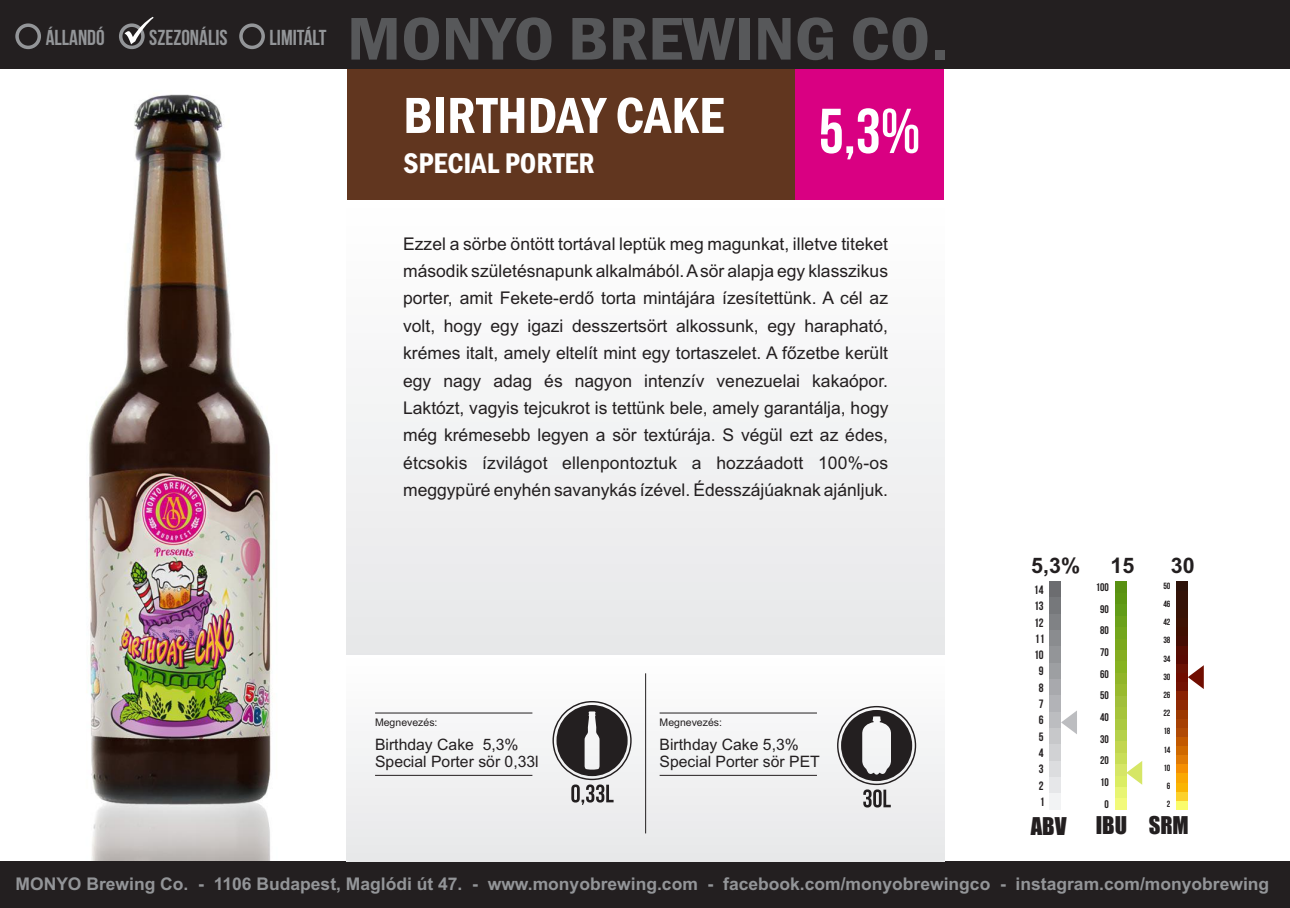
<style>
.page{position:relative;width:1290px;height:908px;background:#fff}
.page>*{position:absolute;margin:0;border:0;box-sizing:border-box;transform-origin:0 0}
.t1{font:63.35px "Bebas Neue";color:#fff}
.t2{font:600 condensed 62.3px "Franklin Gothic";color:#57585a;scale:1.16 1}
.t3{font:600 condensed 52.5px "Franklin Gothic";color:#fff}
.t4{font:600 condensed 29.4px "Franklin Gothic";color:#fff}
.t5{font:22.57px "Impact";color:#231f20}
.t6{font:21.7px "Bebas Neue";color:#939598}
.t7{font:700 21.53px "Arial";color:#231f20}
.t8{font:17.5px/27.3px "Arial";color:#231f20;text-align:justify}
.t9{font:700 17.5px "Arial";color:#939598}
.t10{font:15.75px/17.7px "Arial";color:#231f20}
.t11{font:12.08px/16.3px "Bebas Neue";color:#231f20;text-align:center}
.t12{font:11.03px/21.7px "Bebas Neue";color:#231f20;text-align:right}
.t13{font:10.5px "Arial";color:#231f20}
.t14{font:8.92px/18.2px "Bebas Neue";color:#231f20;text-align:center}
</style>
<div class="page">
<img style="left:0;top:94px;width:347px;height:768px">
<div style="left:347px;top:60px;width:448px;height:140px;background:#61361f"></div>
<div style="left:795px;top:67px;width:149px;height:133px;background:#d90082"></div>
<div style="left:0;top:862px;width:1290px;height:46px;background:#231f20"></div>
<div style="left:0;top:0;width:1290px;height:69px;background:#231f20"></div>
<div style="left:15px;top:23px;width:26px;height:26px;border:4px solid #939598;border-radius:50%"></div>
<div style="left:119px;top:23px;width:26px;height:26px;border:4px solid #939598;border-radius:50%"></div>
<div style="left:239px;top:23px;width:26px;height:26px;border:4px solid #939598;border-radius:50%"></div>
<div style="left:347px;top:654px;width:597px;height:208px;background:#f2f3f4"></div>
<div style="left:347px;top:200px;width:597px;height:454px;background:#f2f3f4"></div>
<div style="left:1115px;top:798px;width:11px;height:11px;background:#f2fa7a"></div>
<div style="left:1115px;top:787px;width:11px;height:11px;background:#e8f573"></div>
<div style="left:1115px;top:775px;width:11px;height:12px;background:#dbed63"></div>
<div style="left:1115px;top:764px;width:11px;height:11px;background:#d6e666"></div>
<div style="left:1115px;top:752px;width:11px;height:12px;background:#c9de57"></div>
<div style="left:1115px;top:741px;width:11px;height:11px;background:#c2d64f"></div>
<div style="left:1115px;top:730px;width:11px;height:11px;background:#b5d14a"></div>
<div style="left:1115px;top:718px;width:11px;height:12px;background:#abc940"></div>
<div style="left:1115px;top:707px;width:11px;height:11px;background:#a6c43b"></div>
<div style="left:1115px;top:695px;width:11px;height:12px;background:#a1bf3b"></div>
<div style="left:1115px;top:684px;width:11px;height:11px;background:#99ba2e"></div>
<div style="left:1115px;top:672px;width:11px;height:12px;background:#91b529"></div>
<div style="left:1115px;top:661px;width:11px;height:11px;background:#87b321"></div>
<div style="left:1115px;top:650px;width:11px;height:11px;background:#85ad21"></div>
<div style="left:1115px;top:638px;width:11px;height:12px;background:#7aa81c"></div>
<div style="left:1115px;top:627px;width:11px;height:11px;background:#73a61c"></div>
<div style="left:1115px;top:615px;width:11px;height:12px;background:#6ba11a"></div>
<div style="left:1115px;top:604px;width:11px;height:11px;background:#619c17"></div>
<div style="left:1115px;top:593px;width:11px;height:11px;background:#5c9612"></div>
<div style="left:1115px;top:581px;width:11px;height:12px;background:#599112"></div>
<svg style="left:1126px;top:761px;width:16px;height:24px"></svg>
<svg style="left:1061px;top:710px;width:16px;height:24px"></svg>
<div style="left:1049px;top:581px;width:12px;height:17px;background:#6c6d70"></div>
<div style="left:1049px;top:598px;width:12px;height:16px;background:#76787b"></div>
<div style="left:1049px;top:614px;width:12px;height:16px;background:#808285"></div>
<div style="left:1049px;top:630px;width:12px;height:17px;background:#8a8c8f"></div>
<div style="left:1049px;top:647px;width:12px;height:16px;background:#939598"></div>
<div style="left:1049px;top:663px;width:12px;height:16px;background:#9d9fa2"></div>
<div style="left:1049px;top:679px;width:12px;height:16px;background:#a8a9ad"></div>
<div style="left:1049px;top:695px;width:12px;height:17px;background:#b2b3b7"></div>
<div style="left:1049px;top:712px;width:12px;height:16px;background:#bcbdc0"></div>
<div style="left:1049px;top:728px;width:12px;height:16px;background:#c7c8ca"></div>
<div style="left:1049px;top:744px;width:12px;height:17px;background:#d1d2d4"></div>
<div style="left:1049px;top:761px;width:12px;height:16px;background:#dcdddf"></div>
<div style="left:1049px;top:777px;width:12px;height:16px;background:#e6e7e9"></div>
<div style="left:1049px;top:793px;width:12px;height:17px;background:#f2f3f4"></div>
<div style="left:1176px;top:800px;width:12px;height:9px;background:#fafc6b"></div>
<div style="left:1176px;top:791px;width:12px;height:9px;background:#fcd12b"></div>
<div style="left:1176px;top:782px;width:12px;height:9px;background:#fab503"></div>
<div style="left:1176px;top:773px;width:12px;height:9px;background:#faa803"></div>
<div style="left:1176px;top:764px;width:12px;height:9px;background:#f58f03"></div>
<div style="left:1176px;top:755px;width:12px;height:9px;background:#e07a05"></div>
<div style="left:1176px;top:745px;width:12px;height:10px;background:#cf6900"></div>
<div style="left:1176px;top:736px;width:12px;height:9px;background:#c25900"></div>
<div style="left:1176px;top:727px;width:12px;height:9px;background:#b04a05"></div>
<div style="left:1176px;top:718px;width:12px;height:9px;background:#a64003"></div>
<div style="left:1176px;top:709px;width:12px;height:9px;background:#9c3800"></div>
<div style="left:1176px;top:700px;width:12px;height:9px;background:#8f2903"></div>
<div style="left:1176px;top:691px;width:12px;height:9px;background:#8a2103"></div>
<div style="left:1176px;top:682px;width:12px;height:9px;background:#731203"></div>
<div style="left:1176px;top:672px;width:12px;height:10px;background:#700d00"></div>
<div style="left:1176px;top:663px;width:12px;height:9px;background:#6b1205"></div>
<div style="left:1176px;top:654px;width:12px;height:9px;background:#590a03"></div>
<div style="left:1176px;top:645px;width:12px;height:9px;background:#570d03"></div>
<div style="left:1176px;top:636px;width:12px;height:9px;background:#450d03"></div>
<div style="left:1176px;top:627px;width:12px;height:9px;background:#400f00"></div>
<svg style="left:1188px;top:665px;width:16px;height:24px"></svg>
<div style="left:1176px;top:618px;width:12px;height:9px;background:#3d1203"></div>
<div style="left:1176px;top:609px;width:12px;height:9px;background:#381205"></div>
<div style="left:1176px;top:599px;width:12px;height:10px;background:#361208"></div>
<div style="left:1176px;top:590px;width:12px;height:9px;background:#331208"></div>
<div style="left:1176px;top:581px;width:12px;height:9px;background:#2e120a"></div>
<hr style="left:375px;top:775px;width:157px;height:1px;background:#231f20">
<hr style="left:375px;top:712px;width:157px;height:1px;background:#231f20">
<hr style="left:660px;top:775px;width:157px;height:1px;background:#231f20">
<hr style="left:660px;top:712px;width:157px;height:1px;background:#231f20">
<svg style="left:837px;top:706px;width:79px;height:101px"></svg>
<svg style="left:552px;top:701px;width:80px;height:104px"></svg>
<hr style="left:645px;top:673px;width:1px;height:160px;background:#231f20">
<svg style="left:124px;top:17px;width:30px;height:27px"></svg>
<p class="t6" style="left:46px;top:29px;width:60px">ÁLLANDÓ</p>
<p class="t6" style="left:149px;top:29px;width:80px">SZEZONÁLIS</p>
<p class="t6" style="left:270px;top:29px;width:58px">LIMITÁLT</p>
<h2 class="t2" style="left:347px;top:16px;width:520px">MONYO BREWING CO.</h2>
<h3 class="t3" style="left:403px;top:96px;width:322px">BIRTHDAY CAKE</h3>
<h3 class="t4" style="left:403px;top:153px;width:193px">SPECIAL PORTER</h3>
<h1 class="t1" style="left:819px;top:105px;width:103px">5,3%</h1>
<p class="t8" style="left:403px;top:231px;width:487px">Ezzel a sörbe öntött tortával leptük meg magunkat, illetve titeket második születésnapunk alkalmából. Asör alapja egy klasszikus porter, amit Fekete-erdő torta mintájára ízesítettünk. A cél az volt, hogy egy igazi desszertsört alkossunk, egy harapható, krémes italt, amely eltelít mint egy tortaszelet. A főzetbe került egy nagy adag és nagyon intenzív venezuelai kakaópor.<br>Laktózt, vagyis tejcukrot is tettünk bele, amely garantálja, hogy még krémesebb legyen a sör textúrája. S végül ezt az édes, étcsokis ízvilágot ellenpontoztuk a hozzáadott 100%-os meggypüré enyhén savanykás ízével. Édesszájúaknak ajánljuk.</p>
<p class="t13" style="left:375px;top:718px;width:64px">Megnevezés:</p>
<p class="t13" style="left:660px;top:718px;width:64px">Megnevezés:</p>
<p class="t10" style="left:375px;top:737px;width:165px">Birthday Cake 5,3%<br>Special Porter sör 0,33l</p>
<p class="t10" style="left:660px;top:737px;width:162px">Birthday Cake 5,3%<br>Special Porter sör PET</p>
<p class="t7" style="left:1031px;top:557px;width:50px">5,3%</p>
<p class="t11" style="left:1034px;top:583px;width:12px">14<br>13<br>12<br>11<br>10<br>9<br>8<br>7<br>6<br>5<br>4<br>3<br>2<br>1</p>
<p class="t5" style="left:1031px;top:817px;width:37px">ABV</p>
<p class="t7" style="left:1110px;top:557px;width:25px">15</p>
<p class="t7" style="left:1171px;top:557px;width:25px">30</p>
<p class="t12" style="left:1096px;top:577px;width:15px">100<br>90<br>80<br>70<br>60<br>50<br>40<br>30<br>20<br>10<br>0</p>
<p class="t5" style="left:1096px;top:816px;width:33px">IBU</p>
<p class="t14" style="left:1163px;top:578px;width:9px">50</p>
<p class="t14" style="left:1163px;top:596px;width:9px">46</p>
<p class="t14" style="left:1163px;top:614px;width:9px">42</p>
<p class="t14" style="left:1163px;top:632px;width:9px">38<br>34<br>30<br>26<br>22<br>18<br>14<br>10<br>6<br>2</p>
<p class="t5" style="left:1149px;top:816px;width:42px">SRM</p>
<p class="t9" style="left:16px;top:877px;width:1255px">MONYO Brewing Co. - 1106 Budapest, Maglódi út 47. - www.monyobrewing.com - facebook.com/monyobrewingco - instagram.com/monyobrewing</p>
</div>
